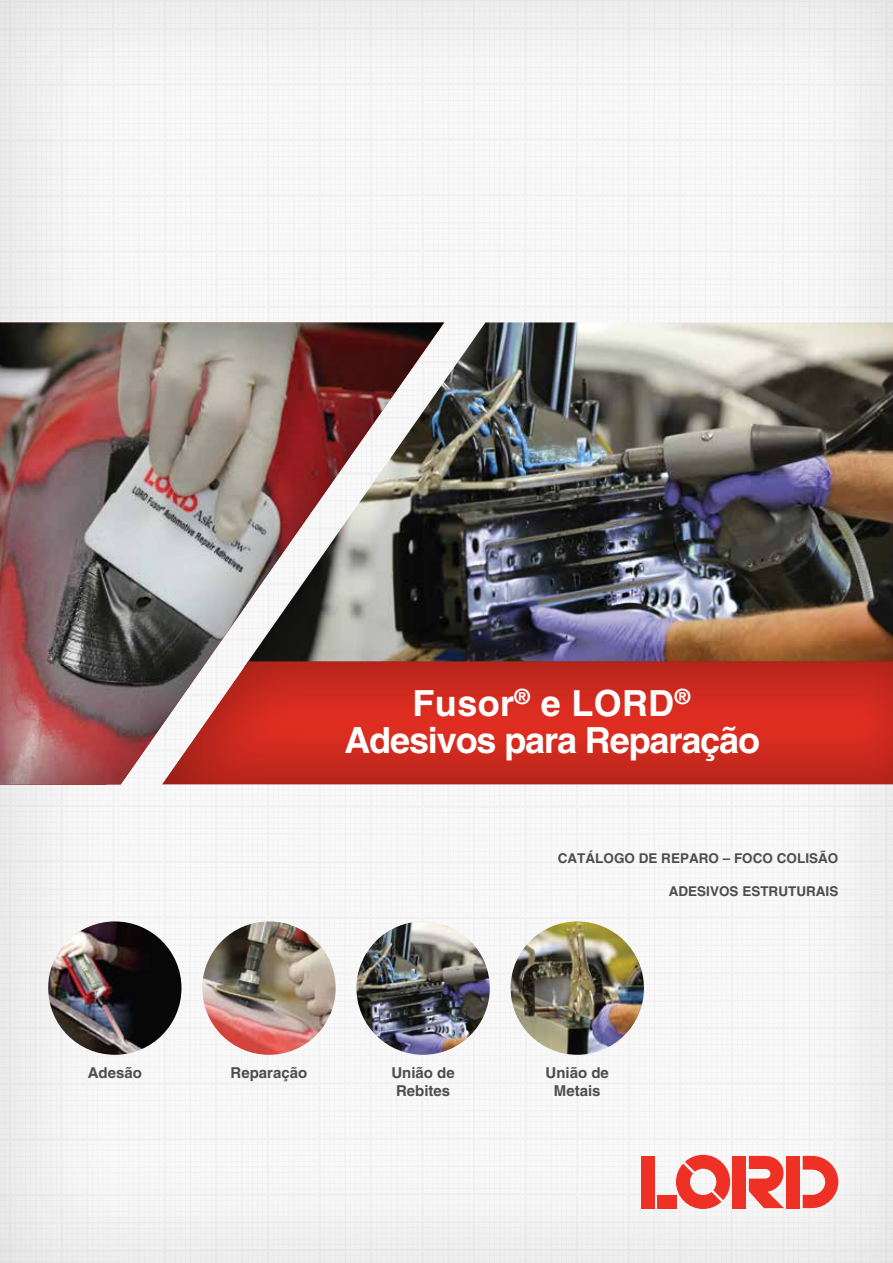
<style>
.page{position:relative;width:893px;height:1263px;background:#fff}
.page>*{position:absolute;margin:0;border:0;box-sizing:border-box;transform-origin:0 0}
.t1{font:700 36px/37.2px "Helvetica LT Std";letter-spacing:-.03em;color:#fff;text-align:center}
.t2{font:700 15px/18px "Helvetica LT Std";color:#4d4d4f;text-align:center}
.t3{font:700 13.5px "Helvetica LT Std";color:#4d4d4f}
</style>
<div class="page">
<img style="left:0;top:0;width:893px;height:1263px">
<img style="left:48px;top:921px;width:133px;height:134px;border-radius:67px">
<img style="left:202px;top:921px;width:134px;height:134px;border-radius:67px">
<img style="left:356px;top:921px;width:134px;height:134px;border-radius:67px">
<img style="left:511px;top:921px;width:133px;height:134px;border-radius:67px">
<h1 class="t1" style="left:344px;top:684px;width:417px">Fusor<sup>®</sup> e LORD<sup>®<br></sup>Adesivos para Reparação</h1>
<p class="t3" style="left:558px;top:850px;width:282px">CATÁLOGO DE REPARO – FOCO COLISÃO</p>
<p class="t3" style="left:669px;top:883px;width:171px">ADESIVOS ESTRUTURAIS</p>
<p class="t2" style="left:88px;top:1063px;width:56px">Adesão</p>
<p class="t2" style="left:231px;top:1063px;width:78px">Reparação</p>
<p class="t2" style="left:391px;top:1063px;width:65px">União de<br>Rebites</p>
<p class="t2" style="left:546px;top:1063px;width:65px">União de<br>Metais</p>
</div>
